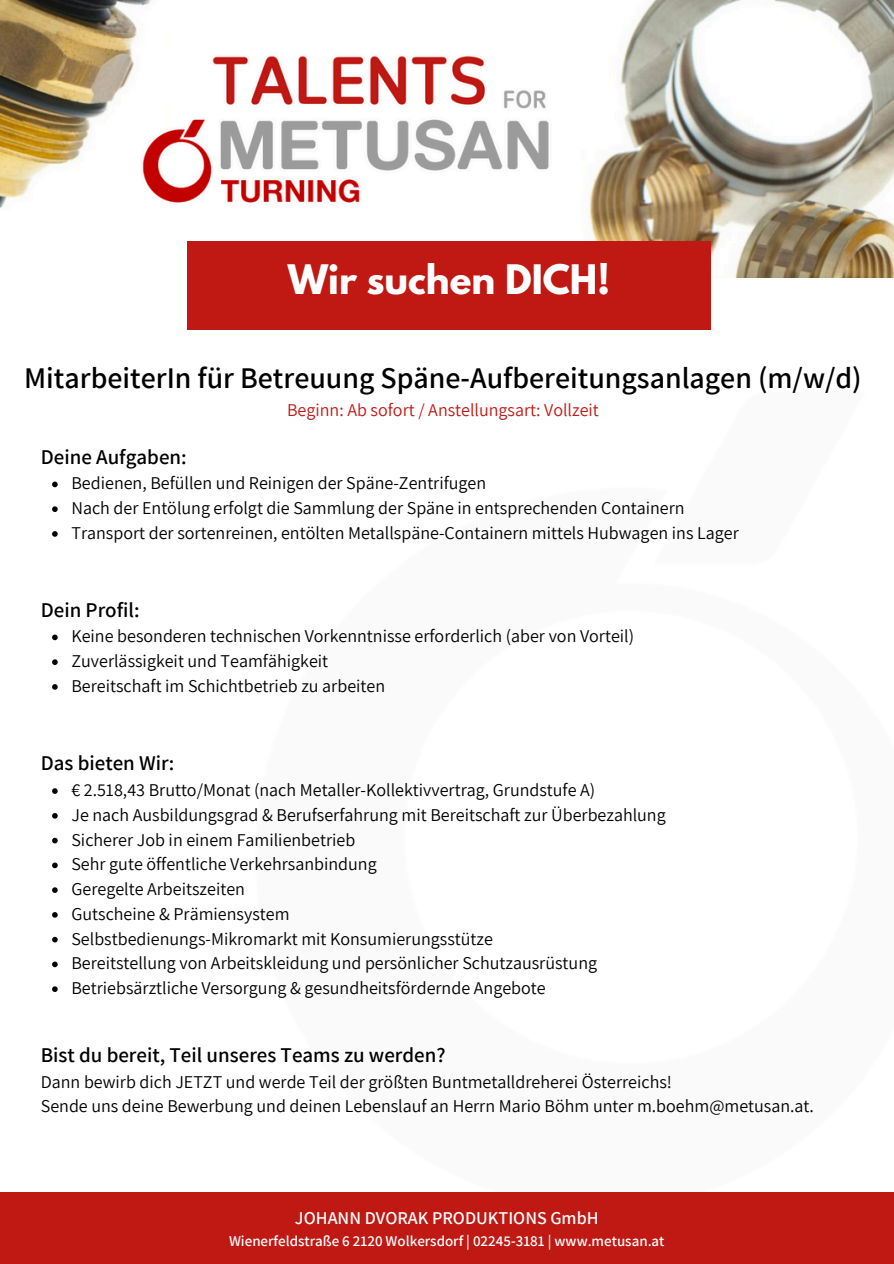
<style>
.page{position:relative;width:894px;height:1264px;background:#fff}
.page>*{position:absolute;margin:0;border:0;box-sizing:border-box;transform-origin:0 0}
.t1{font:700 36px "League Spartan";color:#fff}
.t2{font:600 30px "Assistant";color:#000}
.t3{font:600 21px "Assistant";color:#000}
.t4{font:18px/24.8px "Assistant";color:#000}
.t5{font:18px "Assistant";color:#c01914}
.t6{font:600 18px "Assistant";color:#fff}
.t7{font:600 15px "Assistant";color:#fff}
</style>
<div class="page">
<img style="left:0;top:0;width:893px;height:277px">
<div style="left:0;top:1192px;width:893px;height:71px;background:#c01914"></div>
<div style="left:187px;top:241px;width:523px;height:89px;background:#c01914"></div>
<svg style="left:52px;top:634px;width:6px;height:6px"></svg>
<svg style="left:52px;top:659px;width:6px;height:6px"></svg>
<svg style="left:52px;top:684px;width:6px;height:5px"></svg>
<svg style="left:52px;top:481px;width:6px;height:6px"></svg>
<svg style="left:52px;top:506px;width:6px;height:6px"></svg>
<svg style="left:52px;top:531px;width:6px;height:5px"></svg>
<svg style="left:52px;top:788px;width:6px;height:5px"></svg>
<svg style="left:52px;top:813px;width:6px;height:5px"></svg>
<svg style="left:52px;top:837px;width:6px;height:6px"></svg>
<svg style="left:52px;top:862px;width:6px;height:6px"></svg>
<svg style="left:52px;top:887px;width:6px;height:5px"></svg>
<svg style="left:52px;top:912px;width:6px;height:5px"></svg>
<svg style="left:52px;top:936px;width:6px;height:6px"></svg>
<svg style="left:52px;top:961px;width:6px;height:6px"></svg>
<svg style="left:52px;top:986px;width:6px;height:5px"></svg>
<h3 class="t1" style="left:288px;top:262px;width:323px">Wir suchen DICH!</h3>
<p class="t2" style="left:24px;top:357px;width:838px">MitarbeiterIn für Betreuung Späne-Aufbereitungsanlagen (m/w/d)</p>
<p class="t5" style="left:287px;top:397px;width:313px">Beginn: Ab sofort / Anstellungsart: Vollzeit</p>
<p class="t3" style="left:41px;top:442px;width:147px">Deine Aufgaben:</p>
<p class="t4" style="left:71px;top:470px;width:416px">Bedienen, Befüllen und Reinigen der Späne-Zentrifugen</p>
<p class="t4" style="left:71px;top:495px;width:614px">Nach der Entölung erfolgt die Sammlung der Späne in entsprechenden Containern</p>
<h3 class="t4" style="left:71px;top:520px;width:668px">Transport der sortenreinen, entölten Metallspäne-Containern mittels Hubwagen ins Lager</h3>
<p class="t3" style="left:41px;top:595px;width:100px">Dein Profil:</p>
<h1 class="t4" style="left:71px;top:623px;width:564px">Keine besonderen technischen Vorkenntnisse erforderlich (aber von Vorteil)</h1>
<p class="t4" style="left:71px;top:648px;width:258px">Zuverlässigkeit und Teamfähigkeit</p>
<h2 class="t4" style="left:71px;top:673px;width:315px">Bereitschaft im Schichtbetrieb zu arbeiten</h2>
<h3 class="t3" style="left:41px;top:748px;width:135px">Das bieten Wir:</h3>
<p class="t4" style="left:71px;top:777px;width:525px">€ 2.518,43 Brutto/Monat (nach Metaller-Kollektivvertrag, Grundstufe A)</p>
<p class="t4" style="left:71px;top:802px;width:595px">Je nach Ausbildungsgrad &amp; Berufserfahrung mit Bereitschaft zur Überbezahlung</p>
<p class="t4" style="left:71px;top:826px;width:285px">Sicherer Job in einem Familienbetrieb</p>
<p class="t4" style="left:71px;top:851px;width:307px">Sehr gute öffentliche Verkehrsanbindung</p>
<p class="t4" style="left:71px;top:876px;width:175px">Geregelte Arbeitszeiten</p>
<p class="t4" style="left:71px;top:901px;width:219px">Gutscheine &amp; Prämiensystem</p>
<p class="t4" style="left:71px;top:925px;width:423px">Selbstbedienungs-Mikromarkt mit Konsumierungsstütze</p>
<p class="t4" style="left:71px;top:950px;width:527px">Bereitstellung von Arbeitskleidung und persönlicher Schutzausrüstung</p>
<p class="t4" style="left:71px;top:975px;width:475px">Betriebsärztliche Versorgung &amp; gesundheitsfördernde Angebote</p>
<h4 class="t3" style="left:41px;top:1040px;width:406px">Bist du bereit, Teil unseres Teams zu werden?</h4>
<h4 class="t4" style="left:41px;top:1068px;width:774px">Dann bewirb dich JETZT und werde Teil der größten Buntmetalldreherei Österreichs!<br>Sende uns deine Bewerbung und deinen Lebenslauf an Herrn Mario Böhm unter m.boehm@metusan.at.</h4>
<p class="t6" style="left:295px;top:1205px;width:305px">JOHANN DVORAK PRODUKTIONS GmbH</p>
<p class="t7" style="left:229px;top:1230px;width:437px">Wienerfeldstraße 6 2120 Wolkersdorf | 02245-3181 | www.metusan.at</p>
</div>
